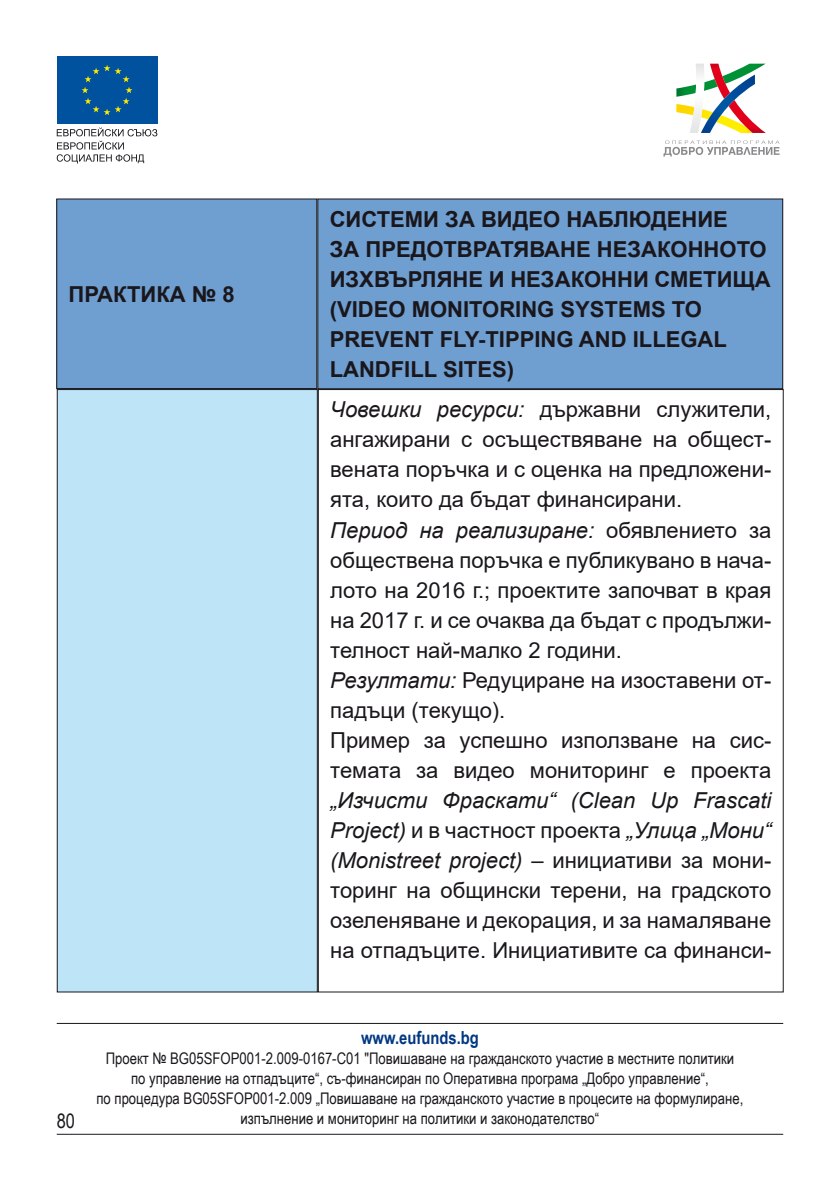
<style>
.page{position:relative;width:840px;height:1191px;background:#fff}
.page>*{position:absolute;margin:0;border:0;box-sizing:border-box;transform-origin:0 0}
.t1{font:22px/30px "Arial";color:#1a171c}
.t2{font:700 22px/30px "Arial";color:#1a171c}
.t3{font:20px "Arial Narrow";color:#1a171c}
.t4{font:700 18px "Arial Narrow";color:#003882}
.t5{font:16px/20px "Arial Narrow";color:#1a171c;text-align:center}
.s1{font-style:italic}
</style>
<div class="page">
<svg style="left:57px;top:127px;width:100px;height:36px"></svg>
<div style="left:57px;top:57px;width:100px;height:67px;background:#00519e"></div>
<svg style="left:82px;top:65px;width:50px;height:50px"></svg>
<svg style="left:663px;top:140px;width:116px;height:17px"></svg>
<svg style="left:676px;top:64px;width:89px;height:69px"></svg>
<hr style="left:57px;top:1133px;width:725px;height:1px;background:#1a171c">
<hr style="left:57px;top:1023px;width:725px;height:1px;background:#1a171c">
<div style="left:317px;top:199px;width:465px;height:190px;background:#6f9ed0"></div>
<div style="left:317px;top:198px;width:465px;height:191px;border:1px solid #1a171c"></div>
<div style="left:57px;top:199px;width:259px;height:189px;background:#6f9ed0"></div>
<div style="left:56px;top:198px;width:261px;height:191px;border:1px solid #1a171c"></div>
<div style="left:57px;top:389px;width:260px;height:603px;background:#bde4f7"></div>
<div style="left:57px;top:389px;width:260px;height:603px;border:1px solid #1a171c"></div>
<p class="t2" style="left:69px;top:279px;width:167px">ПРАКТИКА № 8</p>
<p class="t2" style="left:329px;top:204px;width:442px">СИСТЕМИ ЗА ВИДЕО НАБЛЮДЕНИЕ<br>ЗА ПРЕДОТВРАТЯВАНЕ НЕЗАКОННОТО<br>ИЗХВЪРЛЯНЕ И НЕЗАКОННИ СМЕТИЩА (VIDEO MONITORING SYSTEMS TO<br>PREVENT FLY-TIPPING AND ILLEGAL<br>LANDFILL SITES)</p>
<p class="t1" style="left:330px;top:394px;width:442px"><span class="s1">Човешки ресурси:</span> държавни служители, ангажирани с осъществяване на общест&shy;вената поръчка и с оценка на предложени&shy;ята, които да бъдат финансирани.<br><span class="s1">Период на реализиране:</span> обявлението за обществена поръчка е публикувано в нача&shy;лото на 2016 г.; проектите започват в края на 2017 г. и се очаква да бъдат с продължи&shy;телност най-малко 2 години.<br><span class="s1">Резултати:</span> Редуциране на изоставени от&shy;падъци (текущо).<br>Пример за успешно използване на сис&shy;темата за видео мониторинг е проекта</p>
<p class="t1" style="left:330px;top:785px;width:442px;text-align:justify"><span class="s1">„Изчисти Фраскати“ (Clean Up Frascati Project)</span> и в частност проекта <span class="s1">„Улица „Мони“ (Monistreet project)</span> – инициативи за мони&shy;торинг на общински терени, на градското озеленяване и декорация, и за намаляване на отпадъците. Инициативите са финанси-</p>
<p class="t4" style="left:361px;top:1023px;width:119px">www.eufunds.bg</p>
<p class="t5" style="left:96px;top:1047px;width:648px">Проект № BG05SFOP001-2.009-0167-C01 "Повишаване на гражданското участие в местните политики по управление на отпадъците“, съ-финансиран по Оперативна програма „Добро управление“,<br>по процедура BG05SFOP001-2.009 „Повишаване на гражданското участие в процесите на формулиране,</p>
<p class="t3" style="left:57px;top:1106px;width:20px">80</p>
<p class="t5" style="left:240px;top:1107px;width:360px">изпълнение и мониторинг на политики и законодателство“</p>
</div>
